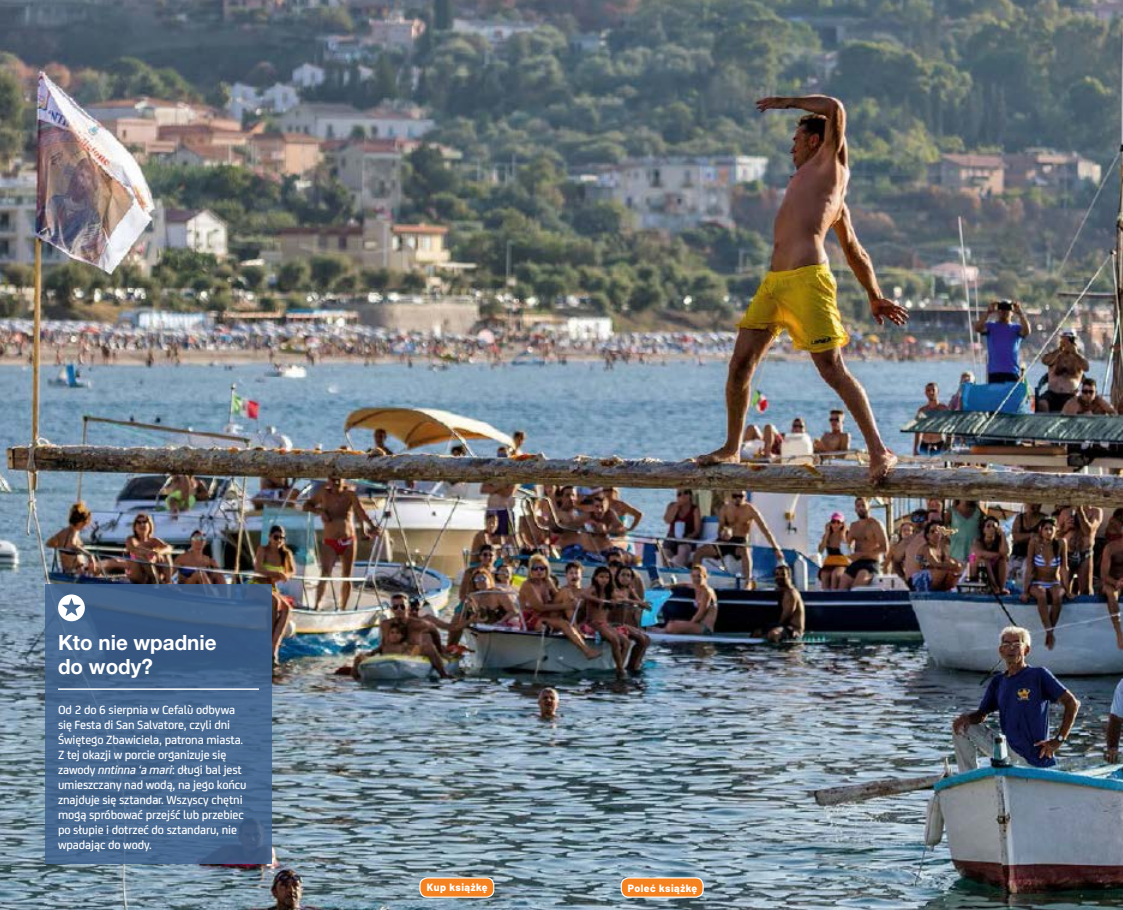
<style>
.page{position:relative;width:1123px;height:910px;background:#fff}
.page>*{position:absolute;margin:0;border:0;box-sizing:border-box;transform-origin:0 0}
.t1{font:700 21px/24px "Helvetica Neue LT Pro";color:#fff}
.t2{font:500 12.75px/15px "FS Joey";letter-spacing:-.01em;color:#fff}
.t3{font:800 10.5px "Barlow";letter-spacing:.05em;color:#fff}
.s1{font-style:italic}
</style>
<div class="page">
<img style="left:0;top:0;width:1123px;height:910px">
<svg style="left:45px;top:584px;width:227px;height:279px;background:#43648b"></svg>
<hr style="left:58px;top:688px;width:201px;height:2px;background:#fff">
<svg style="left:58px;top:594px;width:27px;height:27px"></svg>
<div style="left:621px;top:878px;width:82px;height:19px;background:#f58220;border-radius:7px"></div>
<div style="left:620px;top:877px;width:83px;height:21px;border:1px solid #fff;border-radius:7px"></div>
<div style="left:420px;top:878px;width:74px;height:19px;background:#f58220;border-radius:7px"></div>
<div style="left:419px;top:877px;width:75px;height:21px;border:1px solid #fff;border-radius:7px"></div>
<h1 class="t1" style="left:58px;top:630px;width:160px">Kto nie wpadnie do wody?</h1>
<p class="t2" style="left:58px;top:701px;width:190px">Od 2 do 6 sierpnia w Cefalù odbywa się Festa di San Salvatore, czyli dni Świętego Zbawiciela, patrona miasta.<br>Z tej okazji w porcie organizuje się zawody <span class="s1">nntinna ‘a mari</span>: długi bal jest umieszczany nad wodą, na jego końcu znajduje się sztandar. Wszyscy chętni mogą spróbować przejść lub przebiec po słupie i dotrzeć do sztandaru, nie wpadając do wody.</p>
<p class="t3" style="left:427px;top:879px;width:62px">Kup książkę</p>
<p class="t3" style="left:628px;top:880px;width:71px">Poleć książkę</p>
</div>
